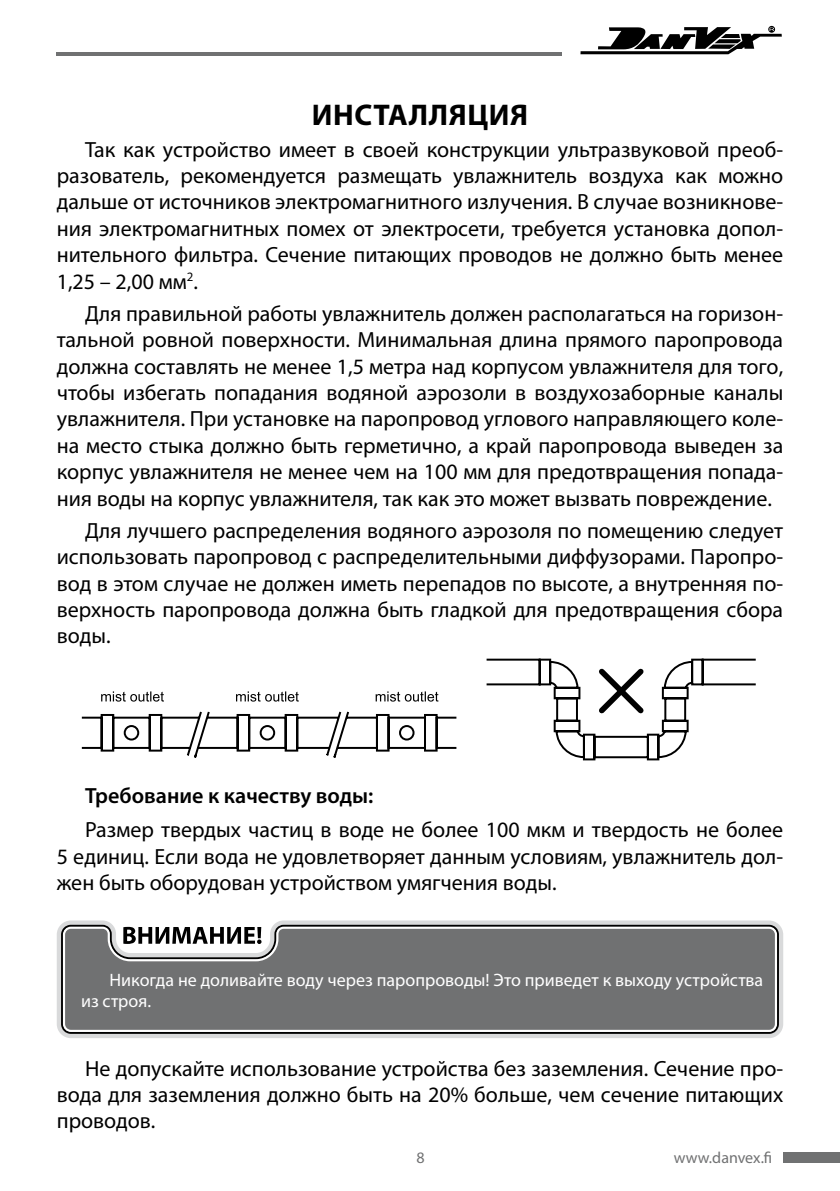
<style>
.page{position:relative;width:840px;height:1191px;background:#fff}
.page>*{position:absolute;margin:0;border:0;box-sizing:border-box;transform-origin:0 0}
.t1{font:700 30px "Myriad Pro";letter-spacing:.02em;color:#000}
.t2{font:22px/26.4px "Myriad Pro";color:#000;text-align:justify}
.t3{font:600 22px "Myriad Pro";color:#000}
.t4{font:18px/21.6px "Myriad Pro";color:#fff}
.t5{font:16px "Myriad Pro";color:#707172}
</style>
<div class="page">
<svg style="left:580px;top:26px;width:201px;height:28px"></svg>
<hr style="left:57px;top:52px;width:504px;height:3px;background:#707172">
<div style="left:782px;top:1151px;width:57px;height:11px;background:#707172"></div>
<svg style="left:57px;top:920px;width:725px;height:118px;background:#cacacb"></svg>
<svg style="left:61px;top:924px;width:717px;height:109px"></svg>
<svg style="left:63px;top:926px;width:713px;height:106px;background:#7a7a7b"></svg>
<svg style="left:123px;top:927px;width:138px;height:17px"></svg>
<svg style="left:81px;top:711px;width:376px;height:47px"></svg>
<svg style="left:101px;top:691px;width:63px;height:10px"></svg>
<svg style="left:236px;top:691px;width:62px;height:10px"></svg>
<svg style="left:375px;top:691px;width:63px;height:10px"></svg>
<svg style="left:486px;top:658px;width:270px;height:103px"></svg>
<h1 class="t1" style="left:311px;top:95px;width:218px">Инсталляция</h1>
<p class="t2" style="left:57px;top:136px;width:727px;text-indent:28px">Так как устройство имеет в своей конструкции ультразвуковой преоб&shy;разователь, рекомендуется размещать увлажнитель воздуха как можно дальше от источников электромагнитного излучения. В случае возникнове&shy;ния электромагнитных помех от электросети, требуется установка допол&shy;нительного фильтра. Сечение питающих проводов не должно быть менее 1,25 – 2,00 мм<sup>2</sup>.</p>
<p class="t2" style="left:57px;top:300px;width:727px;text-indent:28px">Для правильной работы увлажнитель должен располагаться на горизон&shy;тальной ровной поверхности. Минимальная длина прямого паропровода должна составлять не менее 1,5 метра над корпусом увлажнителя для того, чтобы избегать попадания водяной аэрозоли в воздухозаборные каналы увлажнителя. При установке на паропровод углового направляющего коле&shy;на место стыка должно быть герметично, а край паропровода выведен за корпус увлажнителя не менее чем на 100 мм для предотвращения попада&shy;ния воды на корпус увлажнителя, так как это может вызвать повреждение.</p>
<p class="t2" style="left:57px;top:517px;width:727px;text-indent:28px">Для лучшего распределения водяного аэрозоля по помещению следует использовать паропровод с распределительными диффузорами. Паропро&shy;вод в этом случае не должен иметь перепадов по высоте, а внутренняя по&shy;верхность паропровода должна быть гладкой для предотвращения сбора воды.</p>
<p class="t3" style="left:85px;top:781px;width:289px">Требование к качеству воды:</p>
<p class="t2" style="left:57px;top:816px;width:727px;text-indent:28px">Размер твердых частиц в воде не более 100 мкм и твердость не более 5 единиц. Если вода не удовлетворяет данным условиям, увлажнитель дол&shy;жен быть оборудован устройством умягчения воды.</p>
<p class="t4" style="left:81px;top:968px;width:683px;text-indent:28px">Никогда не доливайте воду через паропроводы! Это приведет к выходу устройства из строя.</p>
<p class="t2" style="left:57px;top:1054px;width:727px;text-indent:28px">Не допускайте использование устройства без заземления. Сечение про&shy;вода для заземления должно быть на 20% больше, чем сечение питающих проводов.</p>
<p class="t5" style="left:416px;top:1147px;width:10px">8</p>
<p class="t5" style="left:673px;top:1147px;width:100px">www.danvex.fi</p>
</div>
